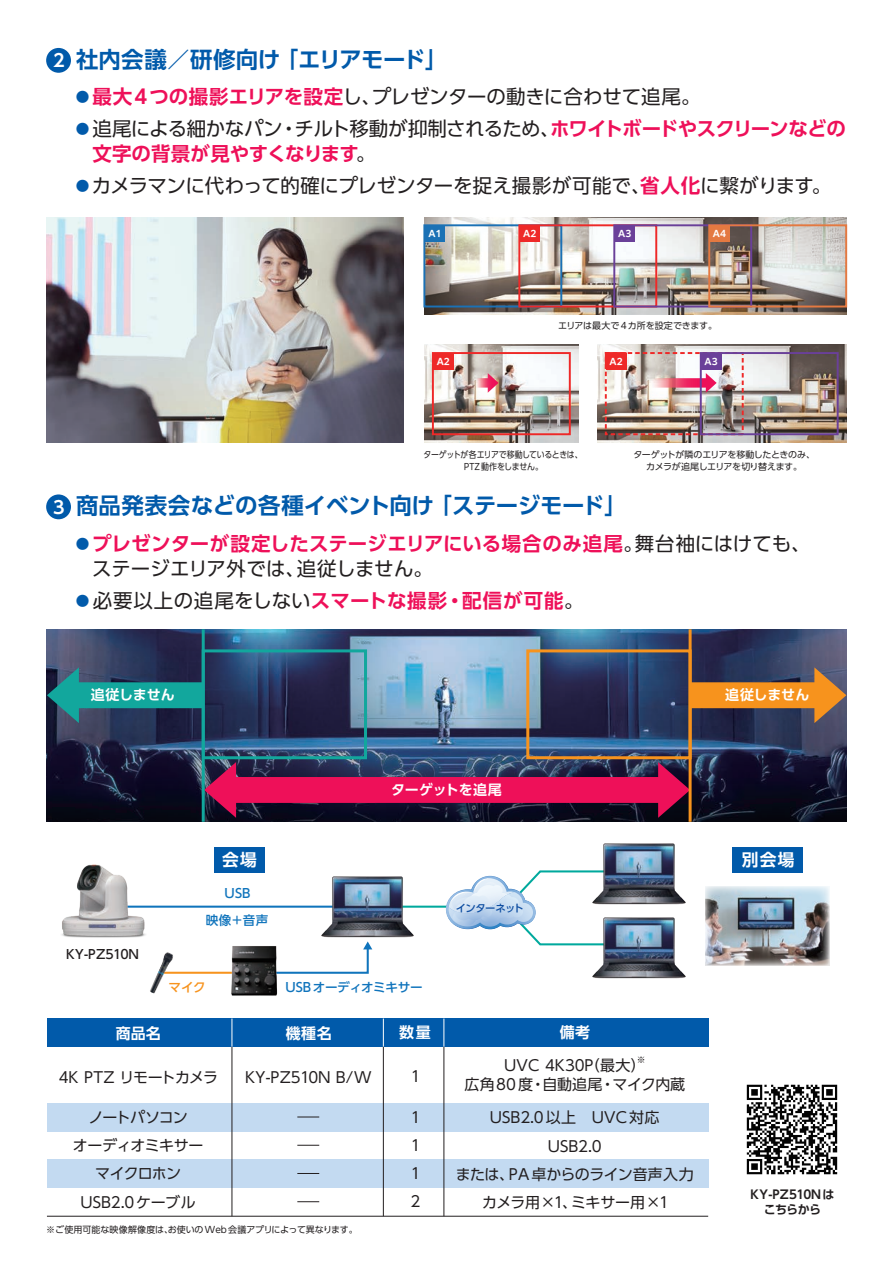
<style>
.page{position:relative;width:893px;height:1263px;background:#fff}
.page>*{position:absolute;margin:0;border:0;box-sizing:border-box;transform-origin:0 0}
.t1{font:700 22.5px "UD Shin Go Pro De";letter-spacing:-.02em;color:#015aaa}
.t2{font:19.5px "UD Shin Go Pro";letter-spacing:-.015em;color:#231f20}
.t3{font:700 19.5px "UD Shin Go Pro De";letter-spacing:.005em;color:#ee1059}
.t4{font:700 19.5px "UD Shin Go Pro De";letter-spacing:.04em;color:#ee1059}
.t5{font:700 16.8px "UD Shin Go Pro De";color:#fff}
.t6{font:15px/28.2px "UD Shin Go Pro";letter-spacing:-.015em;color:#231f20;text-align:center}
.t7{font:15px "UD Shin Go Pro";letter-spacing:-.04em;color:#231f20}
.t8{font:15px "UD Shin Go Pro";letter-spacing:.005em;color:#231f20}
.t9{font:700 15px "UD Shin Go Pro De";letter-spacing:.03em;color:#fff}
.t10{font:700 13.95px "PUD Shin Go Pr 6 N De";letter-spacing:-.01em;color:#fff}
.t11{font:500 12.6px/26.8px "UD Shin Go Pro";letter-spacing:-.015em;color:#1074bc;text-align:center}
.t12{font:500 12.6px "UD Shin Go Pro";letter-spacing:-.005em;color:#231f20}
.t13{font:500 12.6px "UD Shin Go Pro";color:#f7931d}
.t14{font:700 12px/15px "UD Shin Go Pro De";letter-spacing:-.035em;color:#231f20;text-align:center}
.t15{font:500 10.35px "UD Shin Go Pro";letter-spacing:-.05em;color:#0d4da1}
.t16{font:9px/12px "PUD Shin Go Pr 6 N";letter-spacing:-.035em;color:#231f20;text-align:center}
.t17{font:9px "UD Shin Go Pro";letter-spacing:-.005em;color:#231f20}
.t18{font:9px/12px "PUD Shin Go Pr 6 N";letter-spacing:-.035em;color:#231f20;text-align:center;scale:.88 1}
.t19{font:9px "PUD Shin Go Pr 6 N";letter-spacing:-.005em;color:#231f20}
.t20{font:700 9px "PUD Shin Go Pr 6 N De";letter-spacing:.01em;color:#fff}
.t21{font:8.7px "UD Shin Go Pro";color:#231f20}
.s1{font-size:17.4px;color:#fff}
.s2{font-size:13.65px;color:#015aaa}
.s3{font-family:"UD Shin Go Pro De";font-weight:700;color:#ee1059}
.s4{font-family:"UD Shin Go Pro";font-weight:400;color:#231f20}
.s5{font-family:"UD Shin Go Pro";font-weight:400;font-size:13.65px;color:#015aaa}
</style>
<div class="page">
<svg style="left:285px;top:941px;width:87px;height:33px"></svg>
<hr style="left:120px;top:906px;width:238px;height:2px;background:#1074bc">
<hr style="left:370px;top:906px;width:120px;height:2px;background:#00a99d">
<hr style="left:160px;top:972px;width:88px;height:2px;background:#f7931d">
<img style="left:150px;top:952px;width:18px;height:41px">
<svg style="left:446px;top:870px;width:146px;height:76px"></svg>
<img style="left:61px;top:864px;width:102px;height:74px">
<img style="left:705px;top:886px;width:124px;height:79px">
<div style="left:732px;top:847px;width:71px;height:26px;background:#015aaa"></div>
<div style="left:214px;top:847px;width:51px;height:25px;background:#015aaa"></div>
<img style="left:320px;top:876px;width:95px;height:62px">
<img style="left:223px;top:946px;width:62px;height:50px">
<img style="left:47px;top:629px;width:799px;height:193px">
<svg style="left:205px;top:762px;width:484px;height:56px;background:#7e194a"></svg>
<svg style="left:47px;top:667px;width:155px;height:56px;background:#206a76"></svg>
<svg style="left:692px;top:667px;width:154px;height:56px;background:#8f643e"></svg>
<hr style="left:202px;top:629px;width:3px;height:193px;background:#12a79d">
<hr style="left:689px;top:629px;width:3px;height:193px;background:#f7931d">
<div style="left:202px;top:649px;width:165px;height:110px;border:3px solid #12a79d"></div>
<div style="left:526px;top:649px;width:166px;height:110px;border:3px solid #f7931d"></div>
<img style="left:592px;top:843px;width:94px;height:62px">
<img style="left:592px;top:917px;width:94px;height:62px">
<div style="left:46px;top:48px;width:25px;height:25px;background:#015aaa;border-radius:50%"></div>
<div style="left:46px;top:494px;width:25px;height:25px;background:#015aaa;border-radius:50%"></div>
<img style="left:597px;top:345px;width:249px;height:97px">
<img style="left:424px;top:345px;width:154px;height:97px">
<div style="left:432px;top:352px;width:139px;height:83px;border:2px solid #ee2928"></div>
<div style="left:433px;top:353px;width:21px;height:16px;background:#ee2928"></div>
<img style="left:424px;top:217px;width:422px;height:98px">
<div style="left:423px;top:224px;width:139px;height:83px;border:2px solid #1b71b5"></div>
<div style="left:424px;top:225px;width:21px;height:16px;background:#1b71b5"></div>
<div style="left:518px;top:224px;width:139px;height:83px;border:2px solid #ee2928"></div>
<div style="left:519px;top:225px;width:21px;height:16px;background:#ee2928"></div>
<div style="left:613px;top:224px;width:139px;height:83px;border:2px solid #6a4099"></div>
<div style="left:614px;top:225px;width:21px;height:16px;background:#6a4099"></div>
<div style="left:708px;top:224px;width:139px;height:83px;border:2px solid #e47941"></div>
<div style="left:709px;top:225px;width:21px;height:16px;background:#e47941"></div>
<svg style="left:649px;top:373px;width:68px;height:20px"></svg>
<svg style="left:475px;top:373px;width:24px;height:20px"></svg>
<img style="left:47px;top:217px;width:356px;height:225px">
<div style="left:605px;top:352px;width:139px;height:83px;border:2px dashed #ee2928"></div>
<svg style="left:604px;top:351px;width:24px;height:20px"></svg>
<div style="left:700px;top:352px;width:139px;height:83px;border:2px solid #6a4099"></div>
<div style="left:701px;top:353px;width:20px;height:16px;background:#6a4099"></div>
<div style="left:47px;top:1018px;width:661px;height:29px;background:#015aaa"></div>
<div style="left:47px;top:1103px;width:661px;height:28px;background:#c3daf1"></div>
<div style="left:47px;top:1160px;width:661px;height:28px;background:#c3daf1"></div>
<hr style="left:47px;top:1216px;width:661px;height:1px;background:#231f20">
<svg style="left:443px;top:1018px;width:1px;height:29px"></svg>
<hr style="left:443px;top:1047px;width:1px;height:169px;background:#231f20">
<svg style="left:232px;top:1018px;width:1px;height:29px"></svg>
<hr style="left:232px;top:1047px;width:1px;height:169px;background:#231f20">
<svg style="left:383px;top:1018px;width:1px;height:29px"></svg>
<hr style="left:383px;top:1047px;width:1px;height:169px;background:#231f20">
<svg style="left:297px;top:1145px;width:22px;height:1px"></svg>
<svg style="left:297px;top:1116px;width:22px;height:1px"></svg>
<svg style="left:297px;top:1201px;width:22px;height:1px"></svg>
<svg style="left:297px;top:1173px;width:22px;height:1px"></svg>
<img style="left:746px;top:1084px;width:92px;height:91px">
<p class="t1" style="left:53px;top:41px;width:396px"><span class="s1">2</span> 社内会議／研修向け 「エリアモード」</p>
<p class="t2" style="left:76px;top:81px;width:626px"><span class="s2">●</span> <span class="s3">最大４つの撮影エリアを設定</span>し、プレゼンターの動きに合わせて追尾。</p>
<p class="t2" style="left:76px;top:113px;width:771px"><span class="s2">●</span> 追尾による細かなパン・チルト移動が抑制されるため、<span class="s3">ホワイトボードやスクリーンなどの</span></p>
<p class="t3" style="left:92px;top:138px;width:285px">文字の背景が見やすくなります<span class="s4">。</span></p>
<p class="t2" style="left:76px;top:170px;width:757px"><span class="s2">●</span> カメラマンに代わって的確にプレゼンターを捉え撮影が可能で、<span class="s3">省人化</span>に繋がります。</p>
<p class="t20" style="left:429px;top:229px;width:15px">A1</p>
<p class="t20" style="left:523px;top:229px;width:15px">A2</p>
<p class="t20" style="left:618px;top:229px;width:15px">A3</p>
<p class="t20" style="left:713px;top:229px;width:15px">A4</p>
<p class="t20" style="left:437px;top:356px;width:15px">A2</p>
<p class="t19" style="left:558px;top:321px;width:160px">エリアは最大で 4カ所を設定できます。</p>
<p class="t20" style="left:610px;top:356px;width:15px">A2</p>
<p class="t20" style="left:704px;top:356px;width:15px">A3</p>
<p class="t18" style="left:424px;top:449px;width:182px">ターゲットが各エリアで移動しているときは、<br>PTZ動作をしません。</p>
<p class="t16" style="left:633px;top:449px;width:183px">ターゲットが隣のエリアを移動したときのみ、カメラが追尾しエリアを切り替えます。</p>
<p class="t1" style="left:53px;top:487px;width:575px"><span class="s1">3</span> 商品発表会などの各種イベント向け 「ステージモード」</p>
<p class="t3" style="left:76px;top:527px;width:736px"><span class="s5">●</span> プレゼンターが設定したステージエリアにいる場合のみ追尾<span class="s4">。舞台袖にはけても、</span></p>
<p class="t2" style="left:92px;top:553px;width:343px">ステージエリア外では、追従しません。</p>
<p class="t4" style="left:76px;top:584px;width:509px"><span class="s5">●</span> <span class="s4">必要以上の追尾をしない</span>スマートな撮影・配信が可能<span class="s4">。</span></p>
<p class="t10" style="left:91px;top:687px;width:86px">追従しません</p>
<p class="t10" style="left:725px;top:687px;width:86px">追従しません</p>
<p class="t12" style="left:66px;top:944px;width:74px">KY-PZ510N</p>
<p class="t5" style="left:222px;top:846px;width:36px">会場</p>
<p class="t11" style="left:206px;top:880px;width:64px">USB<br>映像＋音声</p>
<p class="t10" style="left:391px;top:782px;width:112px">ターゲットを追尾</p>
<p class="t15" style="left:456px;top:900px;width:70px">インターネット</p>
<p class="t13" style="left:169px;top:976px;width:38px">マイク</p>
<p class="t11" style="left:285px;top:973px;width:139px">USBオーディオミキサー</p>
<p class="t9" style="left:116px;top:1020px;width:47px">商品名</p>
<p class="t9" style="left:286px;top:1020px;width:47px">機種名</p>
<p class="t9" style="left:399px;top:1020px;width:33px">数量</p>
<p class="t9" style="left:560px;top:1020px;width:32px">備考</p>
<p class="t7" style="left:59px;top:1065px;width:161px">4K PTZ リモートカメラ</p>
<p class="t6" style="left:245px;top:1062px;width:128px">KY-PZ510N B/W</p>
<p class="t6" style="left:411px;top:1062px;width:11px">1</p>
<p class="t8" style="left:504px;top:1053px;width:143px">UVC 4K30P（最大）</p>
<p class="t21" style="left:637px;top:1052px;width:10px">※</p>
<p class="t6" style="left:464px;top:1070px;width:222px">広角80 度・自動追尾・マイク内蔵</p>
<p class="t6" style="left:73px;top:1103px;width:132px">ノートパソコン<br>オーディオミキサーマイクロホン<br>USB2.0ケーブル</p>
<p class="t6" style="left:456px;top:1103px;width:239px">USB2.0以上　UVC対応<br>USB2.0<br>または、PA 卓からのライン音声入力カメラ用×1、ミキサー用×1</p>
<p class="t6" style="left:410px;top:1102px;width:12px;text-align:justify">1<br>1<br>1<br>2</p>
<p class="t17" style="left:46px;top:1222px;width:313px">※ご使用可能な映像解像度は、お使いのWeb会議アプリによって異なります。</p>
<p class="t5" style="left:742px;top:846px;width:54px">別会場</p>
<p class="t14" style="left:751px;top:1186px;width:85px">KY-PZ510Nはこちらから</p>
</div>
